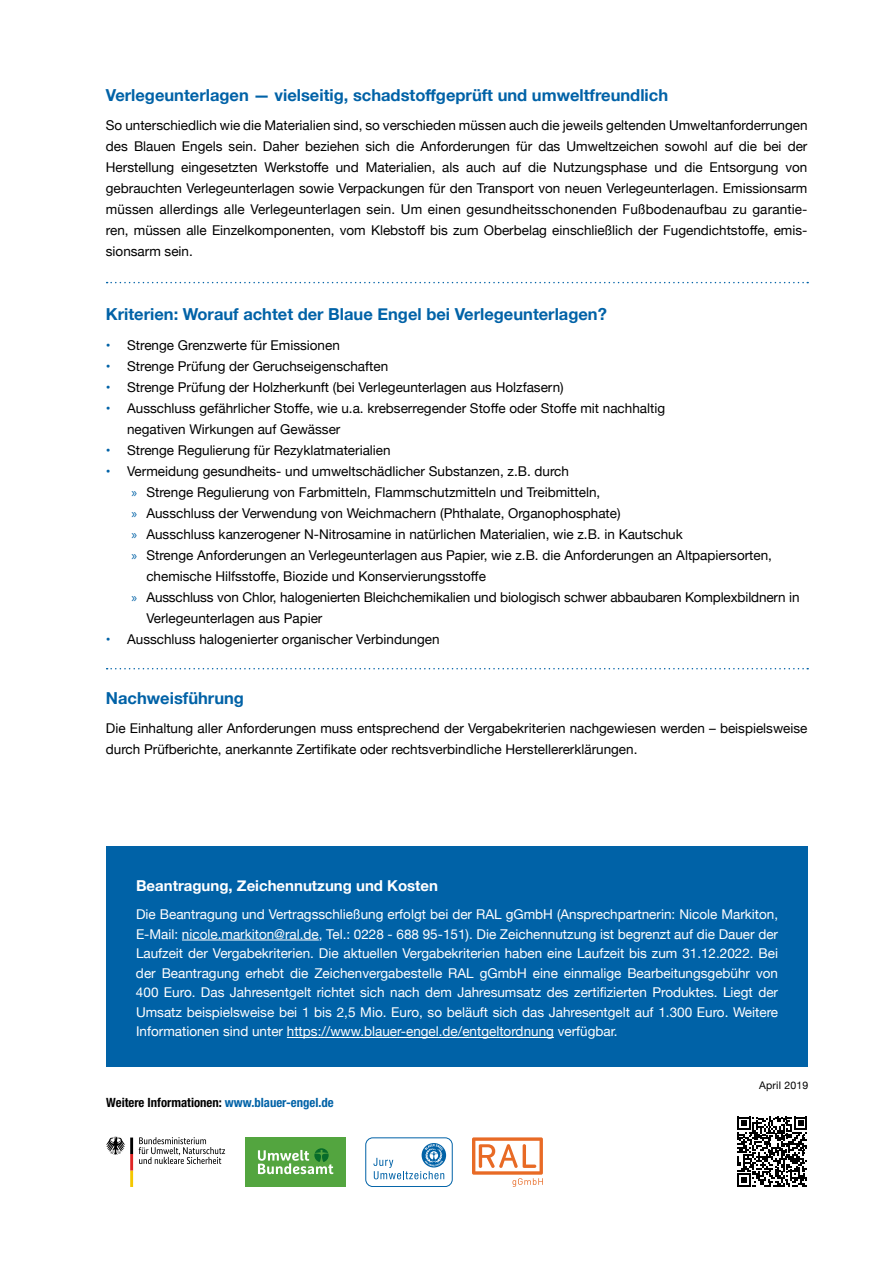
<style>
.page{position:relative;width:893px;height:1263px;background:#fff}
.page>*{position:absolute;margin:0;border:0;box-sizing:border-box;transform-origin:0 0}
.t1{font:700 16.5px "Helvetica Neue";color:#0062a7}
.t2{font:700 15px "Helvetica Neue";color:#fff}
.t3{font:13.5px/21px "Helvetica Neue";color:#000}
.t4{font:13.5px/19.5px "Helvetica Neue";color:#fff;text-align:justify}
.t5{font:700 condensed 12.75px "Helvetica Neue LT";color:#000}
.t6{font:10.5px "Helvetica Neue";letter-spacing:.02em;color:#000}
.s1{color:#0062a7}
.s2{font-family:"Myriad Pro";color:#0062a7}
</style>
<div class="page">
<svg style="left:107px;top:282px;width:701px;height:1px"></svg>
<svg style="left:107px;top:668px;width:701px;height:1px"></svg>
<div style="left:106px;top:847px;width:702px;height:220px;background:#0062a7"></div>
<hr style="left:182px;top:940px;width:137px;height:1px;background:#fff">
<hr style="left:287px;top:1037px;width:267px;height:1px;background:#fff">
<svg style="left:737px;top:1116px;width:70px;height:70px"></svg>
<div style="left:245px;top:1137px;width:101px;height:50px;background:#53a53f"></div>
<svg style="left:258px;top:1148px;width:75px;height:26px"></svg>
<svg style="left:472px;top:1138px;width:71px;height:49px"></svg>
<div style="left:365px;top:1137px;width:88px;height:50px;border:1px solid #0062a7;border-radius:7px"></div>
<svg style="left:373px;top:1143px;width:73px;height:36px"></svg>
<svg style="left:139px;top:1137px;width:86px;height:27px"></svg>
<svg style="left:106px;top:1137px;width:27px;height:50px"></svg>
<p class="t1" style="left:106px;top:82px;width:564px">Verlegeunterlagen — vielseitig, schadstoffgeprüft und umweltfreundlich</p>
<p class="t3" style="left:106px;top:116px;width:703px;text-align:justify">So unterschiedlich wie die Materialien sind, so verschieden müssen auch die jeweils geltenden Umweltanforderrungen des Blauen Engels sein. Daher beziehen sich die Anforderungen für das Umweltzeichen sowohl auf die bei der Herstellung eingesetzten Werkstoffe und Materialien, als auch auf die Nutzungsphase und die Entsorgung von gebrauchten Verlegeunterlagen sowie Verpackungen für den Transport von neuen Verlegeunterlagen. Emissionsarm müssen allerdings alle Verlegeunterlagen sein. Um einen gesundheitsschonenden Fußbodenaufbau zu garantie&shy;ren, müssen alle Einzelkomponenten, vom Klebstoff bis zum Oberbelag einschließlich der Fugendichtstoffe, emis&shy;sionsarm sein.</p>
<p class="t1" style="left:106px;top:302px;width:503px">Kriterien: Worauf achtet der Blaue Engel bei Verlegeunterlagen?</p>
<p class="t3" style="left:106px;top:335px;width:236px"><span class="s1">•</span> Strenge Grenzwerte für Emissionen</p>
<p class="t3" style="left:106px;top:356px;width:284px"><span class="s1">•</span> Strenge Prüfung der Geruchseigenschaften</p>
<p class="t3" style="left:106px;top:377px;width:459px"><span class="s1">•</span> Strenge Prüfung der Holzherkunft (bei Verlegeunterlagen aus Holzfasern)</p>
<p class="t3" style="left:127px;top:398px;width:539px;text-indent:-21px"><span class="s1">•</span> Ausschluss gefährlicher Stoffe, wie u.a. krebserregender Stoffe oder Stoffe mit nachhaltig negativen Wirkungen auf Gewässer</p>
<p class="t3" style="left:106px;top:440px;width:286px"><span class="s1">•</span> Strenge Regulierung für Rezyklatmaterialien</p>
<p class="t3" style="left:106px;top:461px;width:465px"><span class="s1">•</span> Vermeidung gesundheits- und umweltschädlicher Substanzen, z.B. durch</p>
<p class="t3" style="left:131px;top:482px;width:470px"><span class="s2">»</span> Strenge Regulierung von Farbmitteln, Flammschutzmitteln und Treibmitteln,</p>
<p class="t3" style="left:131px;top:503px;width:491px"><span class="s2">»</span> Ausschluss der Verwendung von Weichmachern (Phthalate, Organophosphate)</p>
<p class="t3" style="left:131px;top:524px;width:553px"><span class="s2">»</span> Ausschluss kanzerogener N-Nitrosamine in natürlichen Materialien, wie z.B. in Kautschuk</p>
<p class="t3" style="left:131px;top:545px;width:642px"><span class="s2">»</span> Strenge Anforderungen an Verlegeunterlagen aus Papier, wie z.B. die Anforderungen an Altpapiersorten,</p>
<p class="t3" style="left:146px;top:566px;width:341px">chemische Hilfsstoffe, Biozide und Konservierungsstoffe</p>
<p class="t3" style="left:131px;top:587px;width:670px"><span class="s2">»</span> Ausschluss von Chlor, halogenierten Bleichchemikalien und biologisch schwer abbaubaren Komplexbildnern in</p>
<p class="t3" style="left:146px;top:608px;width:178px">Verlegeunterlagen aus Papier</p>
<p class="t3" style="left:106px;top:629px;width:335px"><span class="s1">•</span> Ausschluss halogenierter organischer Verbindungen</p>
<p class="t1" style="left:106px;top:685px;width:140px">Nachweisführung</p>
<p class="t3" style="left:106px;top:719px;width:703px">Die Einhaltung aller Anforderungen muss entsprechend der Vergabekriterien nachgewiesen werden – beispielsweise durch Prüfberichte, anerkannte Zertifikate oder rechtsverbindliche Herstellererklärungen.</p>
<p class="t2" style="left:136px;top:874px;width:304px">Beantragung, Zeichennutzung und Kosten</p>
<p class="t4" style="left:136px;top:905px;width:644px">Die Beantragung und Vertragsschließung erfolgt bei der RAL gGmbH (Ansprechpartnerin: Nicole Markiton, E-Mail: nicole.markiton@ral.de, Tel.: 0228 - 688 95-151). Die Zeichennutzung ist begrenzt auf die Dauer der Laufzeit der Vergabekriterien. Die aktuellen Vergabekriterien haben eine Laufzeit bis zum 31.12.2022. Bei der Beantragung erhebt die Zeichenvergabestelle RAL gGmbH eine einmalige Bearbeitungsgebühr von 400 Euro. Das Jahresentgelt richtet sich nach dem Jahresumsatz des zertifizierten Produktes. Liegt der Umsatz beispielsweise bei 1 bis 2,5 Mio. Euro, so beläuft sich das Jahresentgelt auf 1.300 Euro. Weitere Informationen sind unter https://www.blauer-engel.de/entgeltordnung verfügbar.</p>
<p class="t5" style="left:106px;top:1095px;width:229px">Weitere Informationen: <span class="s1">www.blauer-engel.de</span></p>
<p class="t6" style="left:759px;top:1078px;width:51px">April 2019</p>
</div>
